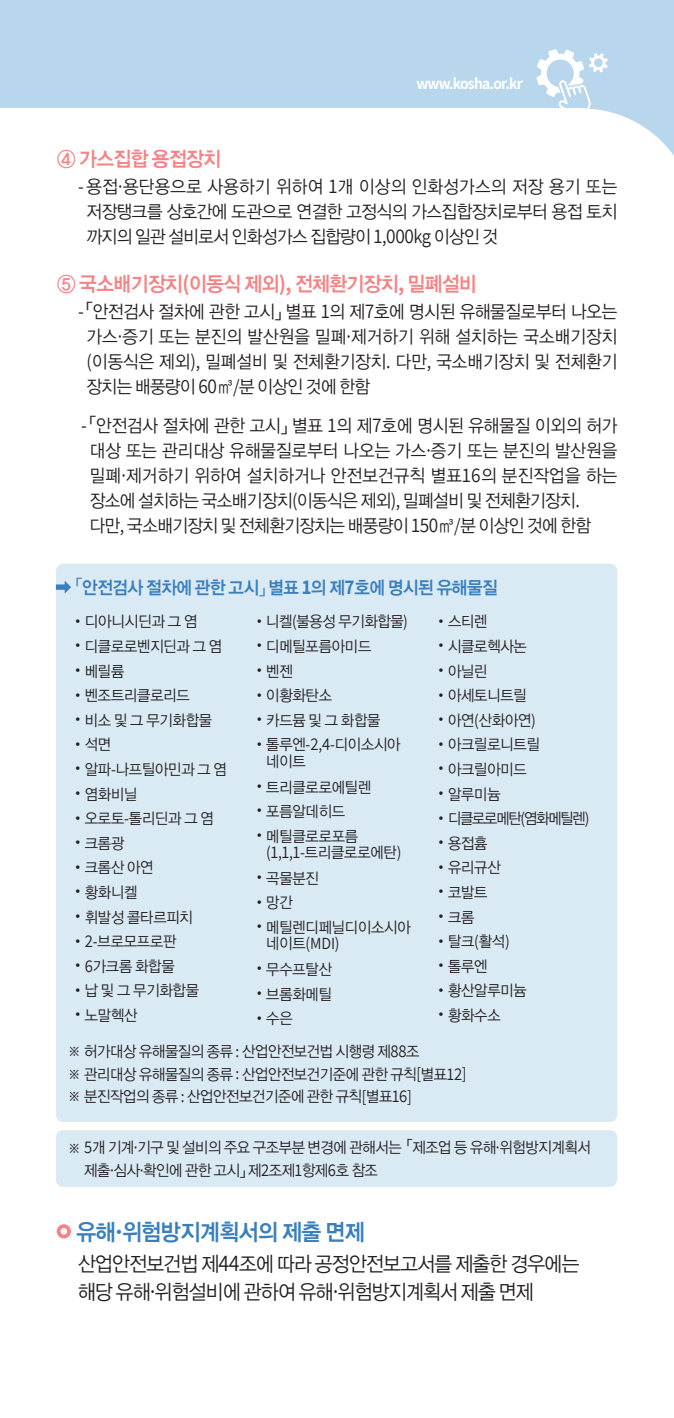
<style>
.page{position:relative;width:674px;height:1418px;background:#fff}
.page>*{position:absolute;margin:0;border:0;box-sizing:border-box;transform-origin:0 0}
.t1{font:23.25px "YDIYGO340";letter-spacing:-.02em;color:#3a7fbd;scale:.93 1}
.단락_스타일_1{font:20.5px/28.8px "YDIYGO320";letter-spacing:-.03em;color:#231f20;scale:.93 1}
.t2{font:20.5px "YDIYGO340";letter-spacing:-.025em;color:#f38587;scale:.93 1}
.t3{font:18px/25px "YDIYGO320";letter-spacing:-.01em;color:#231f20;text-align:justify;scale:.93 1}
.t4{font:18px "YDIYGO340";letter-spacing:-.02em;color:#3a7fbd;scale:.93 1}
.t5{font:17px "Assistant";color:#231f20;scale:.93 1}
.t6{font:700 16.25px "Assistant";letter-spacing:-.045em;color:#fff;scale:.95 1}
.t7{font:15.5px/16.2px "YDIYGO320";letter-spacing:-.01em;color:#231f20;scale:.93 1}
.t8{font:15.5px "YDIYGO320";letter-spacing:-.08em;color:#231f20;scale:.93 1}
.t9{font:15.5px "YDIYGO320";letter-spacing:-.01em;color:#231f20;scale:.95 1}
.s1{font-size:20px}
.s2{font-family:"Assistant";font-size:19.75px}
.s3{font-family:"Assistant";font-size:20.75px}
.s4{font-family:"Assistant";font-weight:700;font-size:22.75px}
.s5{font-family:"Nanum Square L";font-size:19.75px}
.s6{font-size:17.5px}
.s7{font-family:"Assistant";font-weight:700;font-size:20.75px}
.s8{font-family:"S Core Dream 1";font-weight:100;font-size:15px}
.s9{font-family:"Assistant";font-size:17px}
.s10{font-family:"Assistant";font-size:17.75px}
.s11{font-family:"YDIYGO320";font-size:15.5px}
.s12{font-family:"Nanum Square L";font-size:17px}
.s13{font-family:"Assistant";font-weight:700;font-size:25.5px}
.s14{font-family:"Assistant";font-size:23.75px}
.s15{font-family:"Assistant";font-size:22.75px}
</style>
<div class="page">
<div style="left:0;top:0;width:673px;height:194px;background:#b8d7ed"></div>
<div style="left:0;top:108px;width:585px;height:154px;background:#fff"></div>
<svg style="left:585px;top:111px;width:88px;height:83px;background:#f4f9fc"></svg>
<div style="left:57px;top:1224px;width:14px;height:14px;border:4px solid #f38587;border-radius:50%"></div>
<div style="left:56px;top:563px;width:561px;height:558px;background:#d9eaf5;border-radius:7px"></div>
<div style="left:56px;top:1130px;width:561px;height:56px;background:#d9eaf5;border-radius:7px"></div>
<svg style="left:56px;top:581px;width:15px;height:12px"></svg>
<svg style="left:536px;top:49px;width:71px;height:65px"></svg>
<p class="t6" style="left:416px;top:72px;width:114px">www.kosha.or.kr</p>
<p class="t2" style="left:57px;top:147px;width:178px"><span class="s1">④</span> 가스집합 용접장치</p>
<p class="t3" style="left:87px;top:174px;width:571px;text-indent:-9px"><span class="s2">-</span> 용접<span class="s2">·</span>용단용으로 사용하기 위하여 <span class="s3">1</span>개 이상의 인화성가스의 저장 용기 또는 저장탱크를 상호간에 도관으로 연결한 고정식의 가스집합장치로부터 용접 토치 까지의 일관 설비로서 인화성가스 집합량이 <span class="s3">1</span><span class="s2">,</span><span class="s3">000</span><span class="s2">kg</span> 이상인 것</p>
<p class="t2" style="left:57px;top:272px;width:453px"><span class="s1">⑤</span> 국소배기장치<span class="s4">(</span>이동식 제외<span class="s4">),</span> 전체환기장치<span class="s4">,</span> 밀폐설비</p>
<p class="t3" style="left:87px;top:299px;width:571px;text-indent:-9px"><span class="s2">-</span> <span class="s5">「</span>안전검사 절차에 관한 고시<span class="s5">」</span> 별표 <span class="s3">1</span>의 제<span class="s3">7</span>호에 명시된 유해물질로부터 나오는 가스<span class="s2">·</span>증기 또는 분진의 발산원을 밀폐<span class="s2">·</span>제거하기 위해 설치하는 국소배기장치 <span class="s2">(</span>이동식은 제외<span class="s2">),</span> 밀폐설비 및 전체환기장치<span class="s2">.</span> 다만<span class="s2">,</span> 국소배기장치 및 전체환기 장치는 배풍량이 <span class="s3">60</span><span class="s6">㎥</span><span class="s2">/</span>분 이상인 것에 한함</p>
<p class="t3" style="left:90px;top:413px;width:568px;text-align:left;text-indent:-9px"><span class="s2">-</span> <span class="s5">「</span>안전검사 절차에 관한 고시<span class="s5">」</span> 별표 <span class="s3">1</span>의 제<span class="s3">7</span>호에 명시된 유해물질 이외의 허가 대상 또는 관리대상 유해물질로부터 나오는 가스<span class="s2">·</span>증기 또는 분진의 발산원을 밀폐<span class="s2">·</span>제거하기 위하여 설치하거나 안전보건규칙 별표<span class="s3">16</span>의 분진작업을 하는 장소에 설치하는 국소배기장치<span class="s2">(</span>이동식은 제외<span class="s2">),</span> 밀폐설비 및 전체환기장치<span class="s2">. </span>다만<span class="s2">,</span> 국소배기장치 및 전체환기장치는 배풍량이 <span class="s3">150</span><span class="s6">㎥</span><span class="s2">/</span>분 이상인 것에 한함</p>
<p class="t4" style="left:76px;top:577px;width:454px"><span class="s5">「</span>안전검사 절차에 관한 고시<span class="s5">」</span> 별표 <span class="s7">1</span>의 제<span class="s7">7</span>호에 명시된 유해물질</p>
<p class="t9" style="left:71px;top:613px;width:135px"><span class="s8">•</span>디아니시딘과 그 염</p>
<p class="t7" style="left:71px;top:638px;width:164px"><span class="s8">•</span>디클로로벤지딘과 그 염</p>
<p class="t7" style="left:71px;top:663px;width:59px"><span class="s8">•</span>베릴륨</p>
<p class="t7" style="left:71px;top:687px;width:129px"><span class="s8">•</span>벤조트리클로리드</p>
<p class="t7" style="left:71px;top:712px;width:153px"><span class="s8">•</span>비소 및 그 무기화합물</p>
<p class="t7" style="left:71px;top:737px;width:45px"><span class="s8">•</span>석면</p>
<p class="t7" style="left:71px;top:761px;width:169px"><span class="s8">•</span>알파<span class="s9">-</span>나프틸아민과 그 염</p>
<p class="t7" style="left:71px;top:786px;width:73px"><span class="s8">•</span>염화비닐</p>
<p class="t7" style="left:71px;top:810px;width:155px"><span class="s8">•</span>오로토<span class="s9">-</span>톨리딘과 그 염</p>
<p class="t7" style="left:71px;top:835px;width:59px"><span class="s8">•</span>크롬광</p>
<p class="t7" style="left:71px;top:859px;width:90px"><span class="s8">•</span>크롬산 아연</p>
<p class="t7" style="left:71px;top:884px;width:73px"><span class="s8">•</span>황화니켈</p>
<p class="t7" style="left:71px;top:909px;width:133px"><span class="s8">•</span>휘발성 콜타르피치</p>
<p class="t7" style="left:71px;top:933px;width:115px"><span class="s8">•</span><span class="s10">2</span><span class="s9">-</span>브로모프로판</p>
<p class="t7" style="left:71px;top:958px;width:113px"><span class="s8">•</span><span class="s10">6</span>가크롬 화합물</p>
<p class="t7" style="left:71px;top:982px;width:139px"><span class="s8">•</span>납 및 그 무기화합물</p>
<p class="t7" style="left:71px;top:1007px;width:73px"><span class="s8">•</span>노말헥산</p>
<p class="t7" style="left:252px;top:614px;width:168px"><span class="s8">•</span>니켈<span class="s9">(</span>불용성 무기화합물<span class="s9">)</span></p>
<p class="t7" style="left:252px;top:638px;width:129px"><span class="s8">•</span>디메틸포름아미드</p>
<p class="t7" style="left:252px;top:663px;width:45px"><span class="s8">•</span>벤젠</p>
<p class="t7" style="left:252px;top:687px;width:87px"><span class="s8">•</span>이황화탄소</p>
<p class="t7" style="left:252px;top:712px;width:139px"><span class="s8">•</span>카드뮴 및 그 화합물</p>
<p class="t7" style="left:266px;top:737px;width:146px;text-indent:-14px"><span class="s8">•</span>톨루엔<span class="s9">-</span><span class="s10">2</span><span class="s9">,</span><span class="s10">4</span><span class="s9">-</span>디이소시아 네이트</p>
<p class="t7" style="left:252px;top:779px;width:129px"><span class="s8">•</span>트리클로로에틸렌</p>
<p class="t7" style="left:252px;top:803px;width:101px"><span class="s8">•</span>포름알데히드</p>
<p class="t7" style="left:266px;top:828px;width:147px;text-indent:-14px"><span class="s8">•</span>메틸클로로포름 <span class="s9">(</span><span class="s10">1</span><span class="s9">,</span><span class="s10">1</span><span class="s9">,</span><span class="s10">1</span><span class="s9">-</span>트리클로로에탄<span class="s9">)</span></p>
<p class="t7" style="left:252px;top:870px;width:73px"><span class="s8">•</span>곡물분진</p>
<p class="t7" style="left:252px;top:894px;width:45px"><span class="s8">•</span>망간</p>
<p class="t7" style="left:252px;top:919px;width:171px"><span class="s8">•</span>메틸렌디페닐디이소시아</p>
<p class="t5" style="left:266px;top:931px;width:80px"><span class="s11">네이트</span>(MDI)</p>
<p class="t7" style="left:252px;top:961px;width:87px"><span class="s8">•</span>무수프탈산</p>
<p class="t7" style="left:252px;top:986px;width:87px"><span class="s8">•</span>브롬화메틸</p>
<p class="t7" style="left:252px;top:1010px;width:45px"><span class="s8">•</span>수은</p>
<p class="t7" style="left:434px;top:614px;width:59px"><span class="s8">•</span>스티렌</p>
<p class="t7" style="left:434px;top:638px;width:101px"><span class="s8">•</span>시클로헥사논</p>
<p class="t7" style="left:434px;top:663px;width:59px"><span class="s8">•</span>아닐린</p>
<p class="t7" style="left:434px;top:687px;width:101px"><span class="s8">•</span>아세토니트릴</p>
<p class="t7" style="left:434px;top:712px;width:111px"><span class="s8">•</span>아연<span class="s9">(</span>산화아연<span class="s9">)</span></p>
<p class="t7" style="left:434px;top:737px;width:115px"><span class="s8">•</span>아크릴로니트릴</p>
<p class="t7" style="left:434px;top:761px;width:101px"><span class="s8">•</span>아크릴아미드</p>
<p class="t7" style="left:434px;top:786px;width:73px"><span class="s8">•</span>알루미늄</p>
<p class="t8" style="left:434px;top:810px;width:168px"><span class="s8">•</span>디클로로메탄<span class="s9">(</span>염화메틸렌<span class="s9">)</span></p>
<p class="t7" style="left:434px;top:835px;width:59px"><span class="s8">•</span>용접흄</p>
<p class="t7" style="left:434px;top:859px;width:73px"><span class="s8">•</span>유리규산</p>
<p class="t7" style="left:434px;top:884px;width:59px"><span class="s8">•</span>코발트</p>
<p class="t7" style="left:434px;top:909px;width:45px"><span class="s8">•</span>크롬</p>
<p class="t7" style="left:434px;top:933px;width:83px"><span class="s8">•</span>탈크<span class="s9">(</span>활석<span class="s9">)</span></p>
<p class="t7" style="left:434px;top:958px;width:59px"><span class="s8">•</span>톨루엔</p>
<p class="t7" style="left:434px;top:982px;width:101px"><span class="s8">•</span>황산알루미늄</p>
<p class="t7" style="left:434px;top:1007px;width:73px"><span class="s8">•</span>황화수소</p>
<p class="t7" style="left:67px;top:1043px;width:380px">※ 허가대상 유해물질의 종류 <span class="s9">:</span> 산업안전보건법 시행령 제<span class="s10">88</span>조</p>
<p class="t7" style="left:67px;top:1065px;width:430px">※ 관리대상 유해물질의 종류 <span class="s9">:</span> 산업안전보건기준에 관한 규칙<span class="s9">[</span>별표<span class="s10">12</span><span class="s9">]</span></p>
<p class="t7" style="left:67px;top:1088px;width:372px">※ 분진작업의 종류 <span class="s9">:</span> 산업안전보건기준에 관한 규칙<span class="s9">[</span>별표<span class="s10">16</span><span class="s9">]</span></p>
<p class="t7" style="left:84px;top:1136px;width:545px;line-height:22.5px;text-indent:-17px">※ <span class="s10">5</span>개 기계<span class="s9">·</span>기구 및 설비의 주요 구조부분 변경에 관해서는 <span class="s12">「</span>제조업 등 유해<span class="s9">·</span>위험방지계획서 제출<span class="s9">·</span>심사<span class="s9">·</span>확인에 관한 고시<span class="s12">」</span> 제<span class="s10">2</span>조제<span class="s10">1</span>항제<span class="s10">6</span>호 참조</p>
<p class="t1" style="left:76px;top:1218px;width:311px">유해<span class="s13">·</span>위험방지계획서의 제출 면제</p>
<p class="단락_스타일_1" style="left:78px;top:1249px;width:540px">산업안전보건법 제<span class="s14">44</span>조에 따라 공정안전보고서를 제출한 경우에는 해당 유해<span class="s15">·</span>위험설비에 관하여 유해<span class="s15">·</span>위험방지계획서 제출 면제</p>
</div>
